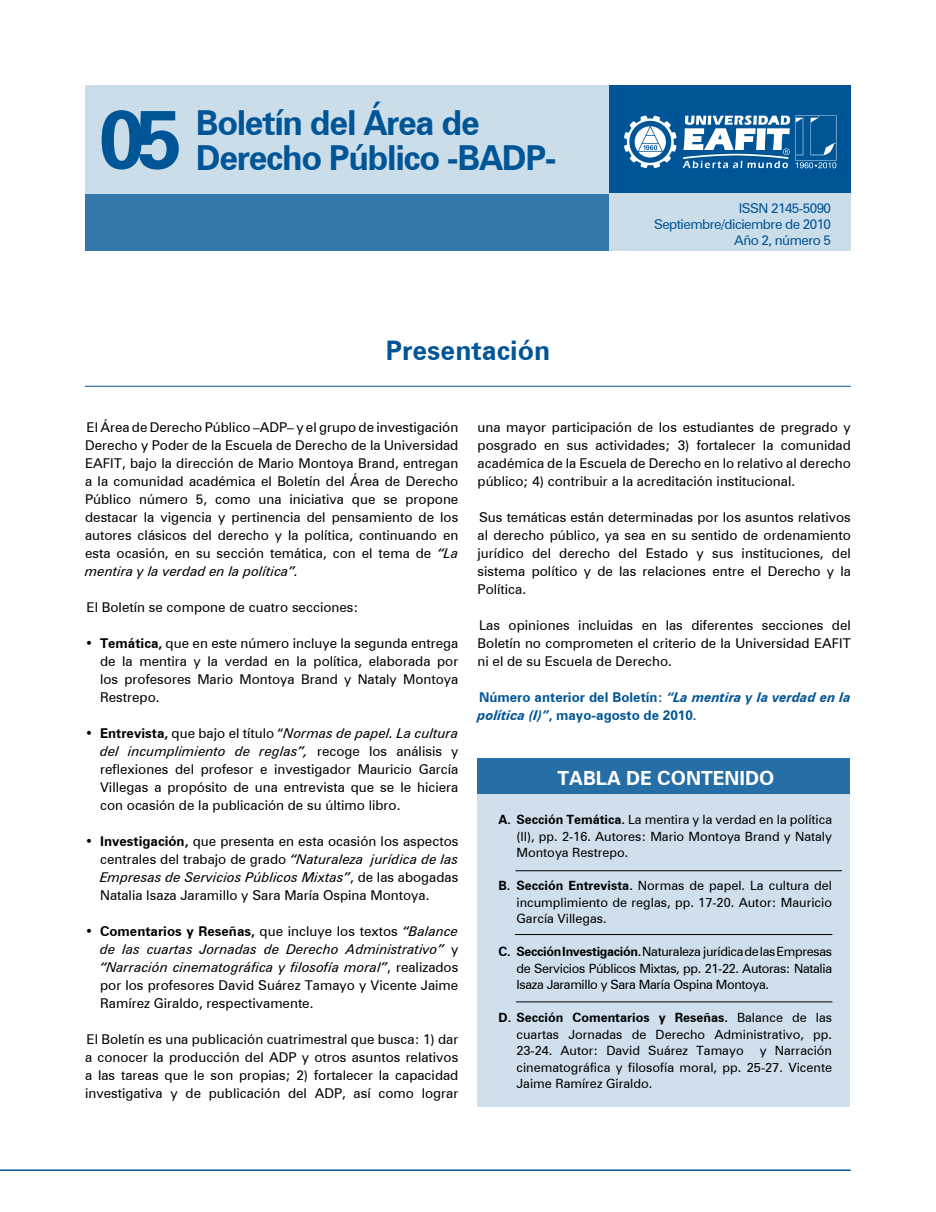
<style>
.page{position:relative;width:936px;height:1212px;background:#fff}
.page>*{position:absolute;margin:0;border:0;box-sizing:border-box;transform-origin:0 0}
.t1{font:700 82.5px "Zurich BT";color:#005596}
.t2{font:700 34.5px/34.5px "Zurich BT";letter-spacing:-.04em;color:#005596}
.t3{font:700 27px "Zurich BT";color:#005596}
.t4{font:700 19.5px "Zurich BT";color:#fff}
.t5{font:13.5px/18px "Zurich BT";color:#000;text-align:justify}
.t6{font:700 13.5px/18px "Zurich BT";color:#005596}
.t7{font:13.5px/16.2px "Zurich BT";letter-spacing:-.04em;color:#005596;text-align:right}
.t8{font:12.75px/16.5px "Zurich BT";color:#000;text-align:justify}
.s1{font-style:italic}
.s2{font-weight:700}
</style>
<div class="page">
<div style="left:327px;top:142px;width:523px;height:109px;background:#ccddea"></div>
<div style="left:477px;top:789px;width:373px;height:318px;background:#cfdfeb"></div>
<div style="left:608px;top:85px;width:242px;height:107px;background:#005596"></div>
<div style="left:85px;top:192px;width:523px;height:59px;background:#3377ab"></div>
<div style="left:85px;top:85px;width:523px;height:109px;background:#ccddea"></div>
<hr style="left:0;top:1169px;width:850px;height:2px;background:#005596">
<div style="left:477px;top:759px;width:373px;height:35px;background:#266ea6"></div>
<hr style="left:516px;top:870px;width:325px;height:1px;background:#000">
<hr style="left:515px;top:934px;width:317px;height:1px;background:#000">
<hr style="left:516px;top:1001px;width:316px;height:1px;background:#000">
<hr style="left:85px;top:386px;width:765px;height:1px;background:#005596">
<svg style="left:624px;top:116px;width:52px;height:52px"></svg>
<svg style="left:682px;top:115px;width:154px;height:53px"></svg>
<h1 class="t1" style="left:99px;top:89px;width:84px">05</h1>
<h2 class="t2" style="left:196px;top:105px;width:362px">Boletín del Área de<br>Derecho Público -BADP-</h2>
<h3 class="t3" style="left:386px;top:334px;width:166px">Presentación</h3>
<p class="t7" style="left:654px;top:200px;width:178px">ISSN 2145-5090<br>Septiembre/diciembre de 2010<br>Año 2, número 5</p>
<p class="t5" style="left:85px;top:418px;width:375px">El Área de Derecho Público –ADP– y el grupo de investigación Derecho y Poder de la Escuela de Derecho de la Universidad EAFIT, bajo la dirección de Mario Montoya Brand, entregan a la comunidad académica el Boletín del Área de Derecho Público número 5, como una iniciativa que se propone destacar la vigencia y pertinencia del pensamiento de los autores clásicos del derecho y la política, continuando en esta ocasión, en su sección temática, con el tema de <span class="s1">“La mentira y la verdad en la política”.</span></p>
<p class="t5" style="left:87px;top:598px;width:273px">El Boletín se compone de cuatro secciones:</p>
<p class="t5" style="left:100px;top:634px;width:360px;text-indent:-15px">• <span class="s2">Temática,</span> que en este número incluye la segunda entrega de la mentira y la verdad en la política, elaborada por los profesores Mario Montoya Brand y Nataly Montoya Restrepo.</p>
<p class="t5" style="left:100px;top:724px;width:360px;text-indent:-15px">• <span class="s2">Entrevista,</span> que bajo el título “<span class="s1">Normas de papel. La cultura del incumplimiento de reglas”,</span> recoge los análisis y reflexiones del profesor e investigador Mauricio García Villegas a propósito de una entrevista que se le hiciera con ocasión de la publicación de su último libro.</p>
<p class="t5" style="left:100px;top:832px;width:360px;text-indent:-15px">• <span class="s2">Investigación,</span> que presenta en esta ocasión los aspectos centrales del trabajo de grado <span class="s1">“Naturaleza jurídica de las Empresas de Servicios Públicos Mixtas”</span>, de las abogadas Natalia Isaza Jaramillo y Sara María Ospina Montoya.</p>
<p class="t5" style="left:100px;top:922px;width:360px;text-indent:-15px">• <span class="s2">Comentarios y Reseñas,</span> que incluye los textos <span class="s1">“Balance de las cuartas Jornadas de Derecho Administrativo”</span> y <span class="s1">“Narración cinematográfica y filosofía moral”</span>, realizados por los profesores David Suárez Tamayo y Vicente Jaime Ramírez Giraldo, respectivamente.</p>
<p class="t5" style="left:85px;top:1030px;width:375px">El Boletín es una publicación cuatrimestral que busca: 1) dar a conocer la producción del ADP y otros asuntos relativos a las tareas que le son propias; 2) fortalecer la capacidad investigativa y de publicación del ADP, así como lograr</p>
<p class="t5" style="left:477px;top:418px;width:375px">una mayor participación de los estudiantes de pregrado y posgrado en sus actividades; 3) fortalecer la comunidad académica de la Escuela de Derecho en lo relativo al derecho público; 4) contribuir a la acreditación institucional.</p>
<p class="t5" style="left:477px;top:508px;width:375px">Sus temáticas están determinadas por los asuntos relativos al derecho público, ya sea en su sentido de ordenamiento jurídico del derecho del Estado y sus instituciones, del sistema político y de las relaciones entre el Derecho y la Política.</p>
<p class="t5" style="left:477px;top:616px;width:375px">Las opiniones incluidas en las diferentes secciones del Boletín no comprometen el criterio de la Universidad EAFIT ni el de su Escuela de Derecho.</p>
<p class="t6" style="left:477px;top:688px;width:375px">Número anterior del Boletín: <span class="s1">“La mentira y la verdad en la política (I)”</span>, mayo-agosto de 2010.</p>
<h3 class="t4" style="left:557px;top:766px;width:218px">TABLA DE CONTENIDO</h3>
<p class="t8" style="left:516px;top:811px;width:317px;text-indent:-18px"><span class="s2">A. Sección Temática.</span> La mentira y la verdad en la política (II), pp. 2-16. Autores: Mario Montoya Brand y Nataly Montoya Restrepo.</p>
<p class="t8" style="left:516px;top:877px;width:317px;text-indent:-18px"><span class="s2">B. Sección Entrevista.</span> Normas de papel. La cultura del incumplimiento de reglas, pp. 17-20. Autor: Mauricio García Villegas.</p>
<p class="t8" style="left:516px;top:943px;width:317px;text-indent:-18px"><span class="s2">C. Sección Investigación.</span> Naturaleza jurídica de las Empresas de Servicios Públicos Mixtas, pp. 21-22. Autoras: Natalia Isaza Jaramillo y Sara María Ospina Montoya.</p>
<p class="t8" style="left:516px;top:1009px;width:317px;text-indent:-18px"><span class="s2">D. Sección Comentarios y Reseñas.</span> Balance de las cuartas Jornadas de Derecho Administrativo, pp.<br>23-24. Autor: David Suárez Tamayo</p>
<p class="t8" style="left:516px;top:1042px;width:317px;text-indent:243px">y Narración cinematográfica y filosofía moral, pp. 25-27. Vicente Jaime Ramírez Giraldo.</p>
</div>
